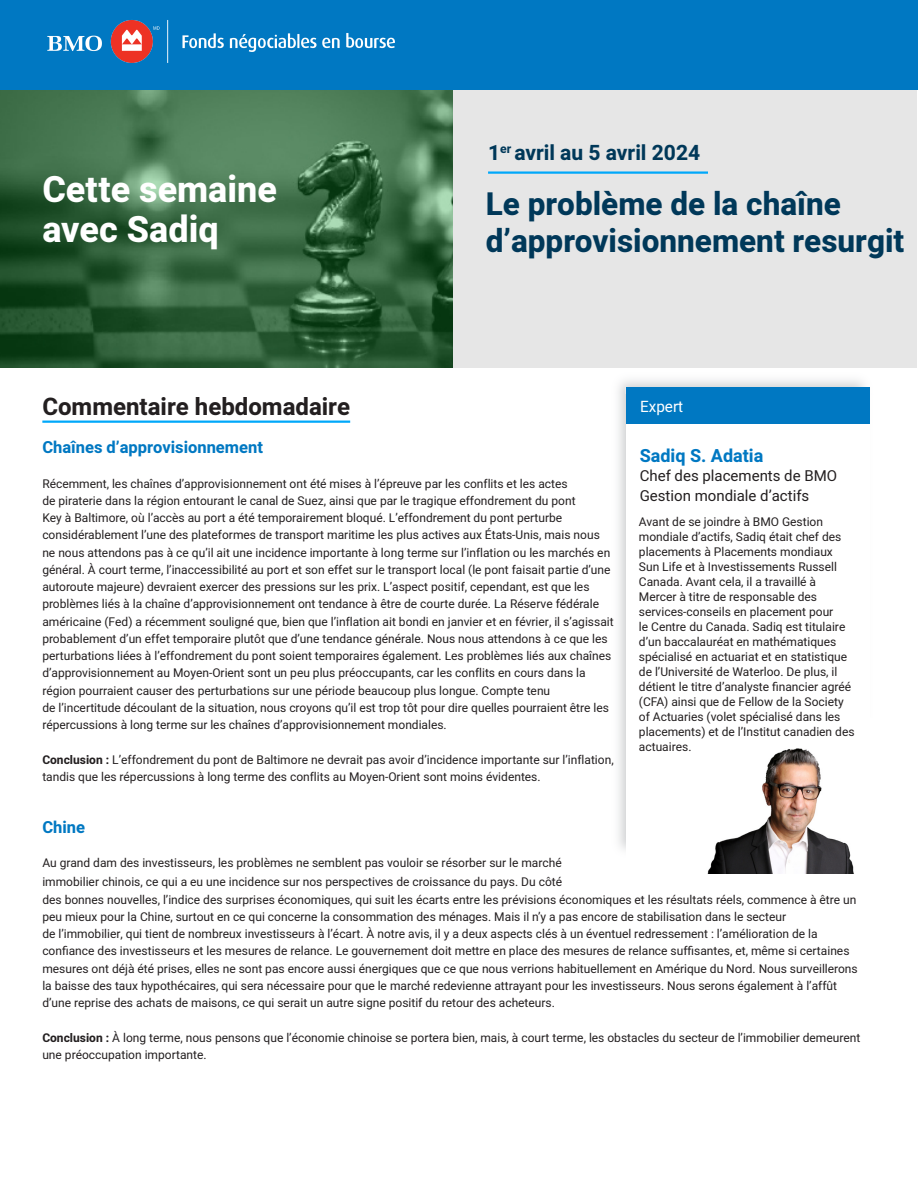
<style>
.page{position:relative;width:918px;height:1188px;background:#fff}
.page>*{position:absolute;margin:0;border:0;box-sizing:border-box;transform-origin:0 0}
.t1{font:800 36px "Heebo";color:#fff}
.t2{font:800 31.5px/37.5px "Heebo";color:#003859}
.Black_subhead{font:700 24px "Heebo";color:#231f20}
.t3{font:700 21px "Heebo";color:#003859}
.t4{font:700 18px "Heebo";color:#0078c2}
.blue_subhead{font:700 16.5px "Heebo";color:#0078c2}
.t5{font:15.52px "Heebo";color:#fff}
.t6{font:15px/19.5px "Heebo";color:#231f20}
.blue_subhead-2{font:12px/17.2px "Heebo";color:#231f20}
.s1{font-weight:700}
</style>
<div class="page">
<img style="left:0;top:90px;width:453px;height:278px">
<div style="left:453px;top:91px;width:464px;height:277px;background:#e6e6e6"></div>
<div style="left:1px;top:0;width:917px;height:90px;background:#0078c2"></div>
<hr style="left:488px;top:171px;width:220px;height:3px;background:#00a8fa">
<img style="left:618px;top:380px;width:252px;height:15px">
<img style="left:869px;top:395px;width:1px;height:29px">
<div style="left:626px;top:387px;width:243px;height:37px;background:#0078c2"></div>
<hr style="left:42px;top:421px;width:308px;height:2px;background:#00a8fa">
<img style="left:707px;top:749px;width:147px;height:125px">
<img style="left:47px;top:20px;width:348px;height:43px">
<p class="t1" style="left:42px;top:164px;width:236px">Cette semaine</p>
<p class="t1" style="left:42px;top:205px;width:178px">avec Sadiq</p>
<p class="t3" style="left:488px;top:138px;width:214px">1<sup>er</sup> avril au 5 avril 2024</p>
<p class="t2" style="left:486px;top:186px;width:420px">Le problème de la chaîne d’approvisionnement resurgit</p>
<p class="Black_subhead" style="left:42px;top:390px;width:309px">Commentaire hebdomadaire</p>
<p class="blue_subhead" style="left:42px;top:436px;width:222px">Chaînes d’approvisionnement</p>
<p class="blue_subhead-2" style="left:42px;top:475px;width:573px">Récemment, les chaînes d’approvisionnement ont été mises à l’épreuve par les conflits et les actes<br>de piraterie dans la région entourant le canal de Suez, ainsi que par le tragique effondrement du pont<br>Key à Baltimore, où l’accès au port a été temporairement bloqué. L’effondrement du pont perturbe considérablement l’une des plateformes de transport maritime les plus actives aux États-Unis, mais nous ne nous attendons pas à ce qu’il ait une incidence importante à long terme sur l’inflation ou les marchés en général. À court terme, l’inaccessibilité au port et son effet sur le transport local (le pont faisait partie d’une autoroute majeure) devraient exercer des pressions sur les prix. L’aspect positif, cependant, est que les problèmes liés à la chaîne d’approvisionnement ont tendance à être de courte durée. La Réserve fédérale américaine (Fed) a récemment souligné que, bien que l’inflation ait bondi en janvier et en février, il s’agissait probablement d’un effet temporaire plutôt que d’une tendance générale. Nous nous attendons à ce que les perturbations liées à l’effondrement du pont soient temporaires également. Les problèmes liés aux chaînes d’approvisionnement au Moyen-Orient sont un peu plus préoccupants, car les conflits en cours dans la région pourraient causer des perturbations sur une période beaucoup plus longue. Compte tenu<br>de l’incertitude découlant de la situation, nous croyons qu’il est trop tôt pour dire quelles pourraient être les répercussions à long terme sur les chaînes d’approvisionnement mondiales.</p>
<p class="blue_subhead-2" style="left:42px;top:751px;width:573px"><span class="s1">Conclusion :</span> L’effondrement du pont de Baltimore ne devrait pas avoir d’incidence importante sur l’inflation, tandis que les répercussions à long terme des conflits au Moyen-Orient sont moins évidentes.</p>
<p class="blue_subhead" style="left:42px;top:815px;width:44px">Chine</p>
<p class="blue_subhead-2" style="left:42px;top:853px;width:521px;line-height:19.3px">Au grand dam des investisseurs, les problèmes ne semblent pas vouloir se résorber sur le marché immobilier chinois, ce qui a eu une incidence sur nos perspectives de croissance du pays. Du côté</p>
<p class="blue_subhead-2" style="left:42px;top:891px;width:817px">des bonnes nouvelles, l’indice des surprises économiques, qui suit les écarts entre les prévisions économiques et les résultats réels, commence à être un peu mieux pour la Chine, surtout en ce qui concerne la consommation des ménages. Mais il n’y a pas encore de stabilisation dans le secteur<br>de l’immobilier, qui tient de nombreux investisseurs à l’écart. À notre avis, il y a deux aspects clés à un éventuel redressement : l’amélioration de la confiance des investisseurs et les mesures de relance. Le gouvernement doit mettre en place des mesures de relance suffisantes, et, même si certaines mesures ont déjà été prises, elles ne sont pas encore aussi énergiques que ce que nous verrions habituellement en Amérique du Nord. Nous surveillerons la baisse des taux hypothécaires, qui sera nécessaire pour que le marché redevienne attrayant pour les investisseurs. Nous serons également à l’affût d’une reprise des achats de maisons, ce qui serait un autre signe positif du retour des acheteurs.</p>
<p class="blue_subhead-2" style="left:42px;top:1029px;width:820px"><span class="s1">Conclusion :</span> À long terme, nous pensons que l’économie chinoise se portera bien, mais, à court terme, les obstacles du secteur de l’immobilier demeurent une préoccupation importante.</p>
<p class="t5" style="left:640px;top:396px;width:45px">Expert</p>
<p class="t4" style="left:640px;top:443px;width:125px">Sadiq S. Adatia</p>
<p class="t6" style="left:640px;top:466px;width:199px">Chef des placements de BMO<br>Gestion mondiale d’actifs</p>
<p class="blue_subhead-2" style="left:639px;top:514px;width:217px;line-height:15px">Avant de se joindre à BMO Gestion mondiale d’actifs, Sadiq était chef des placements à Placements mondiaux Sun Life et à Investissements Russell Canada. Avant cela, il a travaillé à Mercer à titre de responsable des services-conseils en placement pour<br>le Centre du Canada. Sadiq est titulaire d’un baccalauréat en mathématiques spécialisé en actuariat et en statistique de l’Université de Waterloo. De plus, il détient le titre d’analyste financier agréé (CFA) ainsi que de Fellow de la Society of Actuaries (volet spécialisé dans les placements) et de l’Institut canadien des actuaires.</p>
</div>
